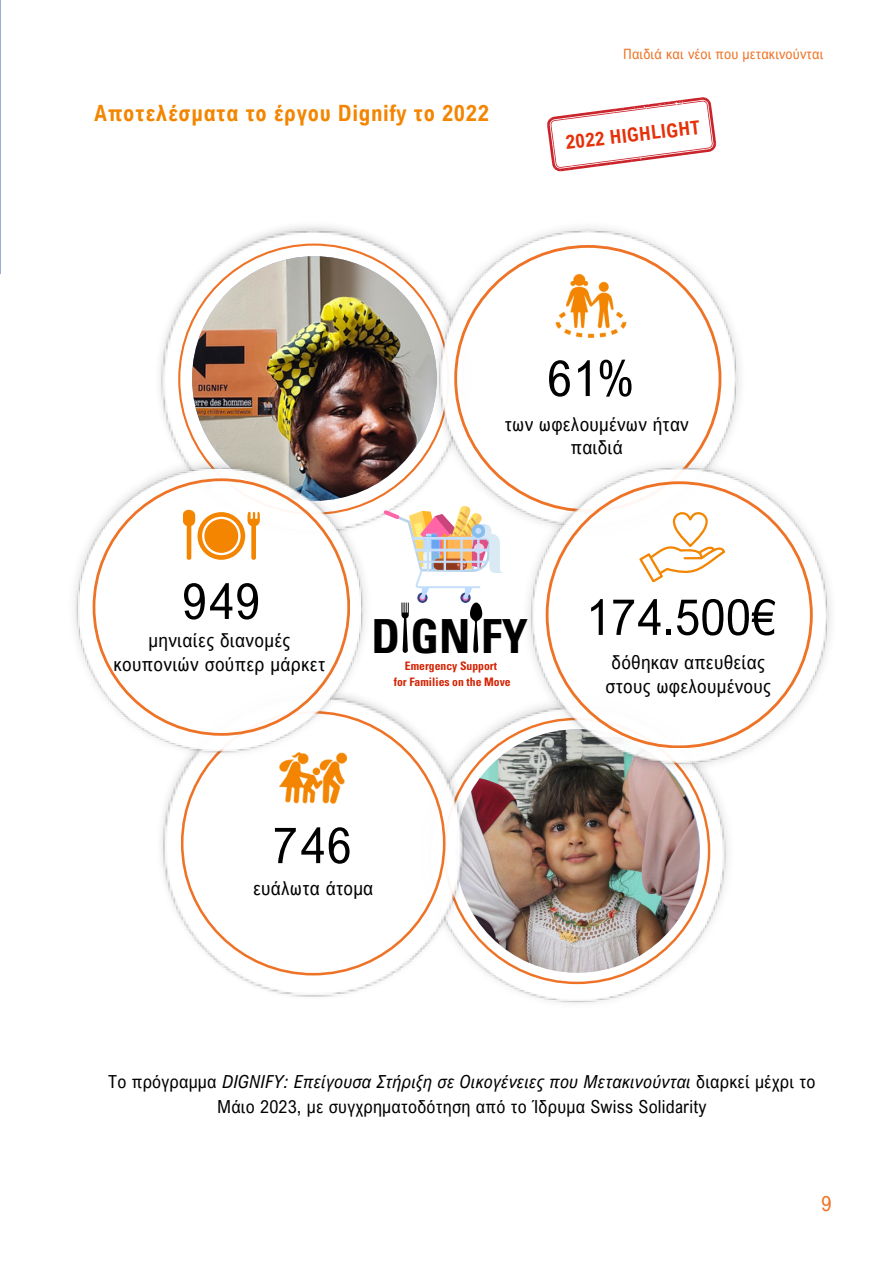
<style>
.page{position:relative;width:894px;height:1264px;background:#fff}
.page>*{position:absolute;margin:0;border:0;box-sizing:border-box;transform-origin:0 0}
.t1{font:49.95px "Arial Nova Cond";letter-spacing:.01em;color:#000}
.t2{font:700 condensed 46.95px "Univers LT Std";color:#000}
.t3{font:700 22.5px "Arial Nova Cond";letter-spacing:.03em;color:#f38500}
.t4{font:21px "Arial Nova Cond";color:#ee7326}
.t5{font:19.2px/23.7px "Arial Nova Cond";letter-spacing:.015em;color:#000;text-align:center}
.t6{font:700 19.2px "Arial Nova Cond";color:#e53009}
.t7{font:18px/24.8px "Arial Nova Cond";letter-spacing:.01em;color:#000;text-align:center}
.t8{font:14.25px "Arial Nova Cond";letter-spacing:.01em;color:#ee7326}
.t9{font:700 condensed 11.7px "Univers LT Std";color:#d42404}
.s1{font-style:italic}
</style>
<div class="page">
<hr style="left:0;top:0;width:1px;height:275px;background:#98acd4">
<img style="left:160px;top:226px;width:224px;height:296px">
<svg style="left:178px;top:243px;width:251px;height:272px"></svg>
<img style="left:192px;top:256px;width:244px;height:245px;border-radius:50%">
<img style="left:504px;top:713px;width:224px;height:290px">
<svg style="left:470px;top:717px;width:240px;height:267px"></svg>
<img style="left:455px;top:729px;width:244px;height:243px;border-radius:50%">
<img style="left:161px;top:703px;width:309px;height:294px">
<svg style="left:181px;top:711px;width:264px;height:264px"></svg>
<img style="left:278px;top:757px;width:70px;height:56px">
<img style="left:74px;top:456px;width:297px;height:301px">
<svg style="left:93px;top:478px;width:257px;height:257px"></svg>
<svg style="left:183px;top:510px;width:77px;height:50px"></svg>
<img style="left:429px;top:227px;width:311px;height:287px">
<svg style="left:454px;top:245px;width:267px;height:267px"></svg>
<img style="left:550px;top:265px;width:81px;height:81px">
<img style="left:521px;top:456px;width:310px;height:315px">
<svg style="left:545px;top:481px;width:267px;height:267px"></svg>
<svg style="left:639px;top:512px;width:85px;height:70px"></svg>
<svg style="left:383px;top:505px;width:120px;height:147px"></svg>
<svg style="left:547px;top:97px;width:169px;height:74px"></svg>
<p class="t3" style="left:95px;top:99px;width:396px">Αποτελέσματα το έργου Dignify το 2022</p>
<p class="t8" style="left:623px;top:45px;width:202px">Παιδιά και νέοι που μετακινούνται</p>
<p class="t6" style="left:564px;top:131px;width:136px;rotate:-7deg">2022 HIGHLIGHT</p>
<h2 class="t1" style="left:547px;top:347px;width:88px">61%</h2>
<p class="t5" style="left:504px;top:413px;width:185px;line-height:22.4px">των ωφελουμένων ήταν παιδιά</p>
<p class="t1" style="left:182px;top:570px;width:80px">949</p>
<p class="t5" style="left:113px;top:627px;width:213px">μηνιαίες διανομές κουπονιών σούπερ μάρκετ</p>
<h2 class="t2" style="left:371px;top:619px;width:158px">D GN FY</h2>
<h5 class="t9" style="left:405px;top:661px;width:94px">Emergency Support</h5>
<p class="t9" style="left:394px;top:677px;width:118px">for Families on the Move</p>
<p class="t1" style="left:273px;top:814px;width:80px">746</p>
<p class="t5" style="left:253px;top:875px;width:122px">ευάλωτα άτομα</p>
<p class="t1" style="left:585px;top:586px;width:192px">174.500€</p>
<p class="t5" style="left:605px;top:650px;width:167px">δόθηκαν απευθείας στους ωφελουμένους</p>
<h1 class="t7" style="left:108px;top:1069px;width:708px">Το πρόγραμμα <span class="s1">DIGNIFY: Επείγουσα Στήριξη σε Οικογένειες που Μετακινούνται</span> διαρκεί μέχρι το<br>Μάιο 2023, με συγχρηματοδότηση από το Ίδρυμα Swiss Solidarity</h1>
<p class="t4" style="left:820px;top:1190px;width:12px">9</p>
</div>
